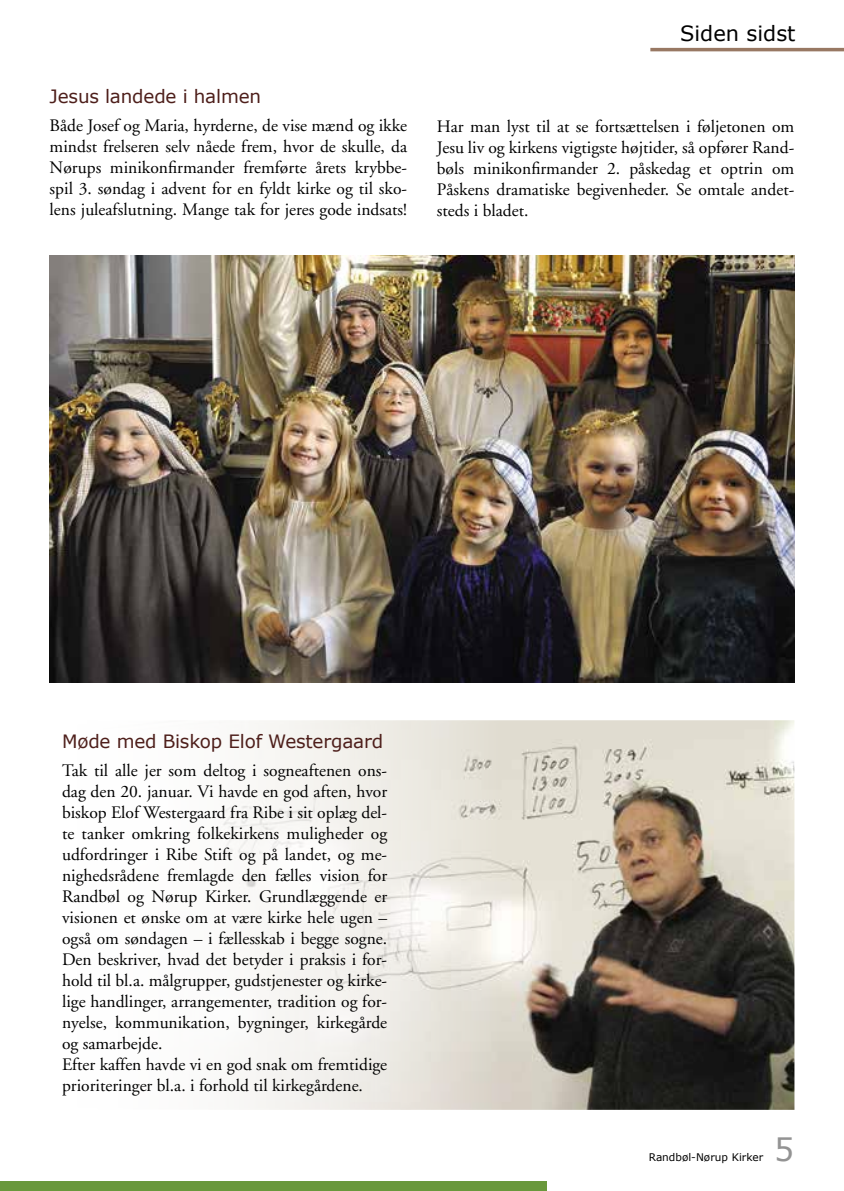
<style>
.page{position:relative;width:844px;height:1191px;background:#fff}
.page>*{position:absolute;margin:0;border:0;box-sizing:border-box;transform-origin:0 0}
.t1{font:31.5px "Verdana";color:#939393}
.t2{font:21px "Verdana";color:#000}
.t3{font:18.38px "Verdana";letter-spacing:-.01em;color:#4e1f1b}
.t4{font:17.5px/21px "Adobe Garamond";color:#000;text-align:justify}
.t5{font:10.5px "Verdana";color:#000}
</style>
<div class="page">
<div style="left:0;top:1181px;width:546px;height:10px;background:#69983b"></div>
<hr style="left:650px;top:48px;width:193px;height:3px;background:#987863">
<img style="left:223px;top:721px;width:571px;height:388px">
<img style="left:50px;top:255px;width:744px;height:427px">
<p class="t2" style="left:680px;top:20px;width:117px">Siden sidst</p>
<p class="t3" style="left:50px;top:85px;width:213px">Jesus landede i halmen</p>
<p class="t4" style="left:50px;top:116px;width:359px">Både Josef og Maria, hyrderne, de vise mænd og ikke mindst frelseren selv nåede frem, hvor de skulle, da Nørups minikonfirmander fremførte årets krybbe&shy;spil 3. søndag i advent for en fyldt kirke og til sko&shy;lens juleafslutning. Mange tak for jeres gode indsats!</p>
<p class="t4" style="left:437px;top:116px;width:359px">Har man lyst til at se fortsættelsen i føljetonen om Jesu liv og kirkens vigtigste højtider, så opfører Rand&shy;bøls minikonfirmander 2. påskedag et optrin om Påskens dramatiske begivenheder. Se omtale andet&shy;steds i bladet.</p>
<p class="t3" style="left:62px;top:729px;width:322px">Møde med Biskop Elof Westergaard</p>
<p class="t4" style="left:62px;top:760px;width:326px;text-align:left">Tak til alle jer som deltog i sogneaftenen ons&shy;dag den 20. januar. Vi havde en god aften, hvor biskop Elof Westergaard fra Ribe i sit oplæg del&shy;te tanker omkring folkekirkens muligheder og udfordringer i Ribe Stift og på landet, og me&shy;nighedsrådene fremlagde den fælles vision for Randbøl og Nørup Kirker. Grundlæggende er visionen et ønske om at være kirke hele ugen – også om søndagen – i fællesskab i begge sogne.<br>Den beskriver, hvad det betyder i praksis i for&shy;hold til bl.a. målgrupper, gudstjenester og kirke&shy;lige handlinger, arrangementer, tradition og for&shy;nyelse, kommunikation, bygninger, kirkegårde og samarbejde.<br>Efter kaffen havde vi en god snak om fremtidige prioriteringer bl.a. i forhold til kirkegårdene.</p>
<p class="t5" style="left:648px;top:1150px;width:116px">Randbøl-Nørup Kirker</p>
<h1 class="t1" style="left:774px;top:1129px;width:22px">5</h1>
</div>
